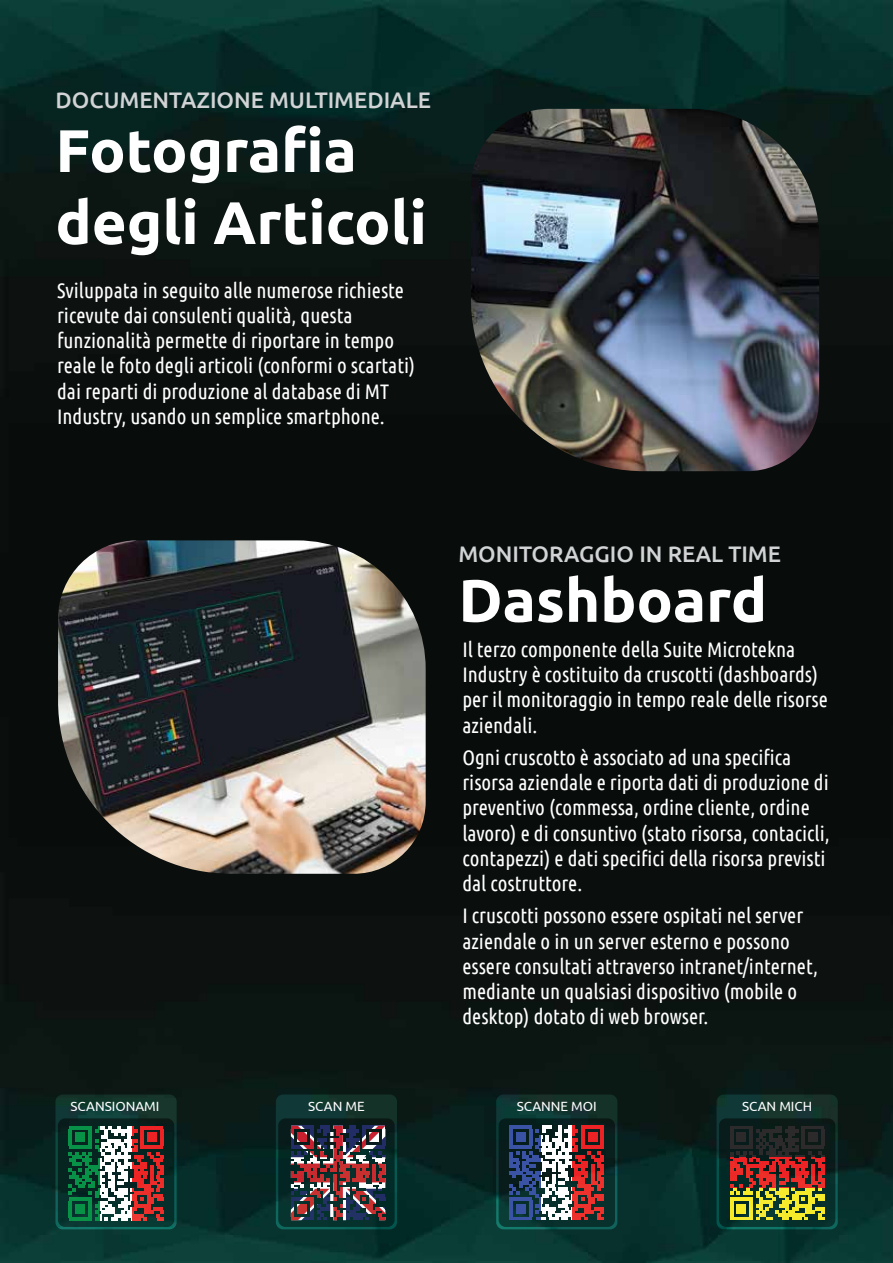
<style>
.page{position:relative;width:893px;height:1263px;background:#fff}
.page>*{position:absolute;margin:0;border:0;box-sizing:border-box;transform-origin:0 0}
.t1{font:700 60px/72px "Ubuntu";color:#fff}
.t2{font:500 22.5px "Ubuntu";color:#d1d3d4}
.t3{font:21px/25.2px "Ubuntu Condensed";color:#fff}
.t4{font:13.35px "Ubuntu";color:#fff}
</style>
<div class="page">
<img style="left:0;top:0;width:893px;height:1263px">
<img style="left:41px;top:540px;width:498px;height:334px">
<svg style="left:55px;top:1094px;width:122px;height:135px;background:#405246"></svg>
<svg style="left:276px;top:1094px;width:121px;height:135px;background:#3d3f42"></svg>
<svg style="left:496px;top:1094px;width:121px;height:135px;background:#45484e"></svg>
<svg style="left:716px;top:1094px;width:122px;height:135px;background:#414128"></svg>
<img style="left:384px;top:101px;width:476px;height:375px">
<p class="t2" style="left:55px;top:85px;width:377px">DOCUMENTAZIONE MULTIMEDIALE</p>
<h1 class="t1" style="left:55px;top:114px;width:373px">Fotografia degli Articoli</h1>
<p class="t3" style="left:57px;top:277px;width:360px">Sviluppata in seguito alle numerose richieste ricevute dai consulenti qualità, questa funzionalità permette di riportare in tempo reale le foto degli articoli (conformi o scartati) dai reparti di produzione al database di MT Industry, usando un semplice smartphone.</p>
<p class="t2" style="left:458px;top:539px;width:324px">MONITORAGGIO IN REAL TIME</p>
<h1 class="t1" style="left:458px;top:564px;width:310px">Dashboard</h1>
<p class="t3" style="left:462px;top:636px;width:367px">Il terzo componente della Suite Microtekna Industry è costituito da cruscotti (dashboards) per il monitoraggio in tempo reale delle risorse aziendali.</p>
<p class="t3" style="left:462px;top:744px;width:369px">Ogni cruscotto è associato ad una specifica risorsa aziendale e riporta dati di produzione di preventivo (commessa, ordine cliente, ordine lavoro) e di consuntivo (stato risorsa, contacicli, contapezzi) e dati specifici della risorsa previsti dal costruttore.</p>
<p class="t3" style="left:462px;top:903px;width:357px">I cruscotti possono essere ospitati nel server aziendale o in un server esterno e possono essere consultati attraverso intranet/internet, mediante un qualsiasi dispositivo (mobile o desktop) dotato di web browser.</p>
<p class="t4" style="left:71px;top:1098px;width:90px">SCANSIONAMI</p>
<p class="t4" style="left:308px;top:1098px;width:58px">SCAN ME</p>
<p class="t4" style="left:517px;top:1098px;width:82px">SCANNE MOI</p>
<p class="t4" style="left:742px;top:1098px;width:72px">SCAN MICH</p>
</div>
